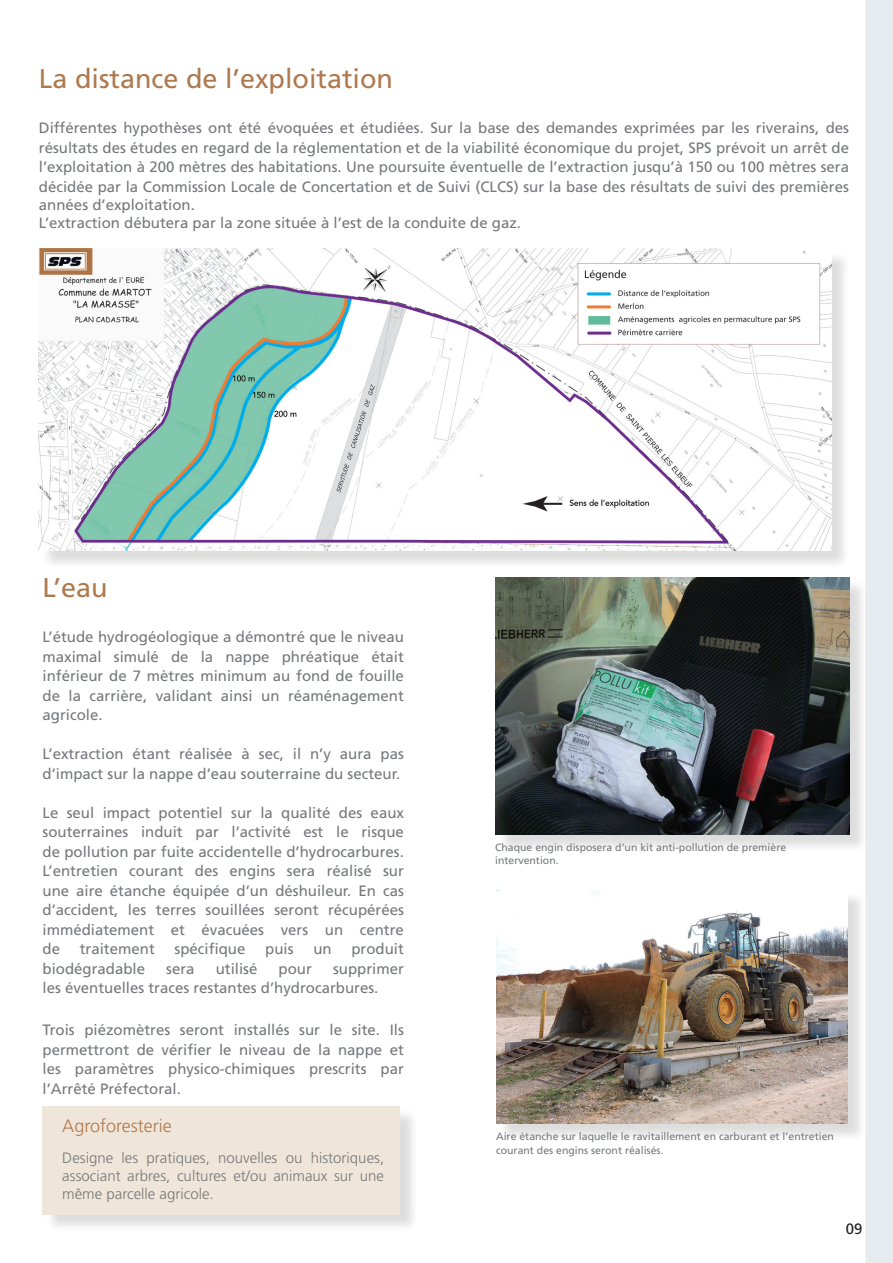
<style>
.page{position:relative;width:893px;height:1263px;background:#fff}
.page>*{position:absolute;margin:0;border:0;box-sizing:border-box;transform-origin:0 0}
.t1{font:27px "Frutiger LT Std";color:#af794e}
.t2{font:300 18px "Frutiger LT Std";color:#af794e}
.t3{font:15px/19.5px "Frutiger LT Std";color:#76787b;text-align:justify}
.t4{font:300 15px/18px "Frutiger LT Std";color:#76787b;text-align:justify}
.t5{font:15px "Frutiger LT Std";color:#231f20}
.t6{font:10.5px/13.5px "Frutiger LT Std";color:#76787b}
</style>
<div class="page">
<img style="left:38px;top:0;width:855px;height:1263px">
<div style="left:41px;top:251px;width:809px;height:318px;background:#231f20;opacity:.15"></div>
<img style="left:39px;top:249px;width:793px;height:301px">
<div style="left:497px;top:579px;width:371px;height:274px;background:#231f20;opacity:.15"></div>
<img style="left:495px;top:577px;width:354px;height:257px">
<div style="left:498px;top:891px;width:369px;height:251px;background:#231f20;opacity:.15"></div>
<img style="left:496px;top:889px;width:352px;height:234px">
<div style="left:45px;top:1108px;width:373px;height:125px;background:#231f20;opacity:.15"></div>
<div style="left:43px;top:1105px;width:357px;height:109px;background:#f0e5d9"></div>
<p class="t1" style="left:39px;top:63px;width:356px">La distance de l’exploitation</p>
<p class="t3" style="left:39px;top:118px;width:812px">Différentes hypothèses ont été évoquées et étudiées. Sur la base des demandes exprimées par les riverains, des résultats des études en regard de la réglementation et de la viabilité économique du projet, SPS prévoit un arrêt de l’exploitation à 200 mètres des habitations. Une poursuite éventuelle de l’extraction jusqu’à 150 ou 100 mètres sera décidée par la Commission Locale de Concertation et de Suivi (CLCS) sur la base des résultats de suivi des premières</p>
<p class="t3" style="left:39px;top:195px;width:157px">années d’exploitation.</p>
<p class="t3" style="left:39px;top:213px;width:484px">L’extraction débutera par la zone située à l’est de la conduite de gaz.</p>
<p class="t1" style="left:43px;top:572px;width:67px">L’eau</p>
<p class="t3" style="left:43px;top:627px;width:363px">L’étude hydrogéologique a démontré que le niveau maximal simulé de la nappe phréatique était inférieur de 7 mètres minimum au fond de fouille de la carrière, validant ainsi un réaménagement agricole.</p>
<p class="t3" style="left:43px;top:744px;width:363px">L’extraction étant réalisée à sec, il n’y aura pas d’impact sur la nappe d’eau souterraine du secteur.</p>
<p class="t3" style="left:43px;top:803px;width:363px">Le seul impact potentiel sur la qualité des eaux souterraines induit par l’activité est le risque de pollution par fuite accidentelle d’hydrocarbures.<br>L’entretien courant des engins sera réalisé sur une aire étanche équipée d’un déshuileur. En cas d’accident, les terres souillées seront récupérées immédiatement et évacuées vers un centre de</p>
<p class="t3" style="left:80px;top:939px;width:77px">traitement</p>
<p class="t3" style="left:175px;top:939px;width:72px">spécifique</p>
<p class="t3" style="left:265px;top:939px;width:30px">puis</p>
<p class="t3" style="left:313px;top:939px;width:20px">un</p>
<p class="t3" style="left:351px;top:939px;width:54px">produit</p>
<p class="t3" style="left:43px;top:959px;width:104px">biodégradable</p>
<p class="t3" style="left:166px;top:959px;width:30px">sera</p>
<p class="t3" style="left:216px;top:959px;width:43px">utilisé</p>
<p class="t3" style="left:279px;top:959px;width:35px">pour</p>
<p class="t3" style="left:43px;top:959px;width:363px;text-indent:291px">supprimer les éventuelles traces restantes d’hydrocarbures.</p>
<p class="t3" style="left:43px;top:1020px;width:363px">Trois piézomètres seront installés sur le site. Ils permettront de vérifier le niveau de la nappe et les paramètres physico-chimiques prescrits par l’Arrêté Préfectoral.</p>
<p class="t2" style="left:62px;top:1115px;width:111px">Agroforesterie</p>
<p class="t4" style="left:62px;top:1149px;width:323px">Designe les pratiques, nouvelles ou historiques, associant arbres, cultures et/ou animaux sur une même parcelle agricole.</p>
<p class="t6" style="left:495px;top:840px;width:293px">Chaque engin disposera d’un kit anti-pollution de première intervention.</p>
<p class="t6" style="left:496px;top:1130px;width:339px">Aire étanche sur laquelle le ravitaillement en carburant et l’entretien courant des engins seront réalisés.</p>
<p class="t5" style="left:846px;top:1220px;width:18px">09</p>
</div>
